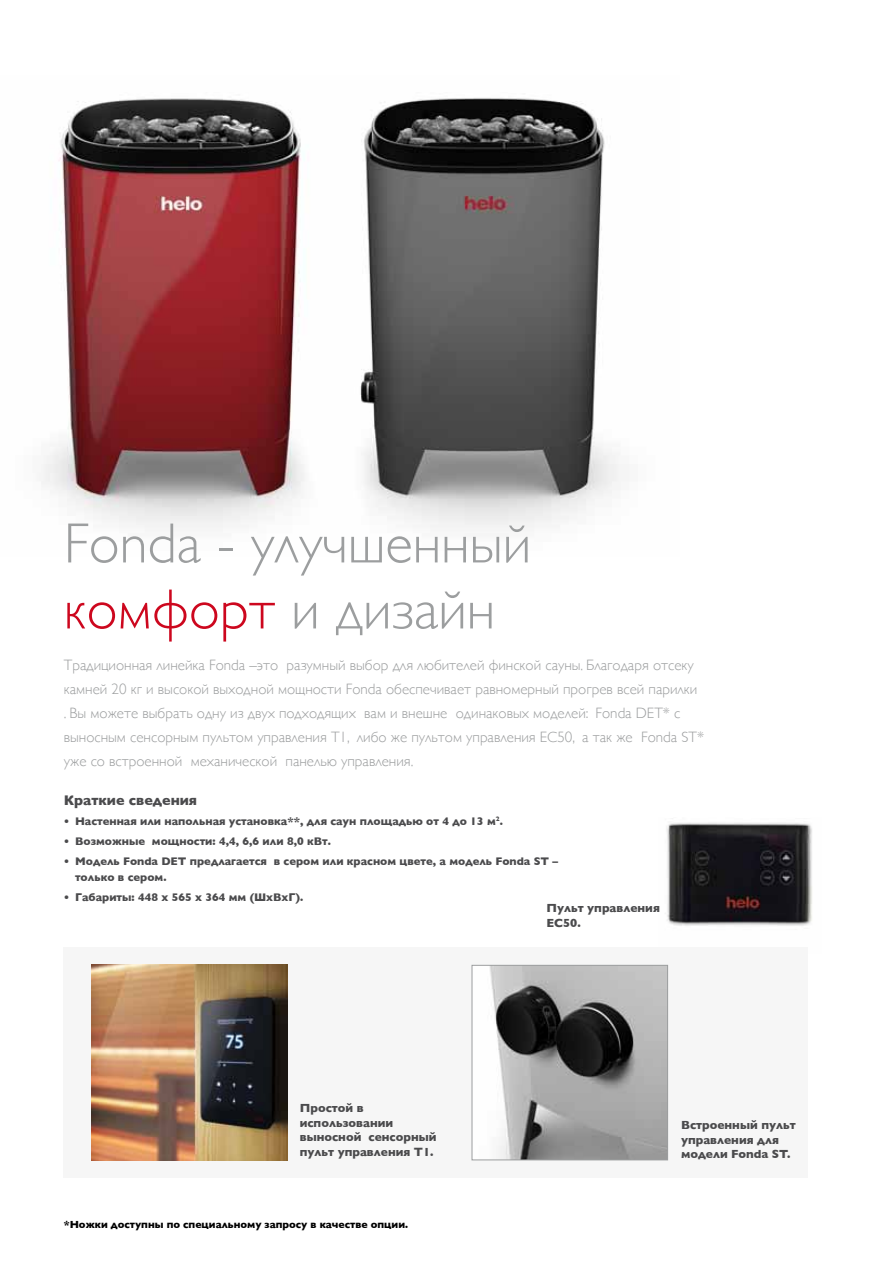
<style>
.page{position:relative;width:893px;height:1263px;background:#fff}
.page>*{position:absolute;margin:0;border:0;box-sizing:border-box;transform-origin:0 0}
.t1{font:300 57px/66px "Gill Sans";color:#9c9e9f}
.t2{font:300 15px/24px "Gill Sans";color:#9c9e9f}
.t3{font:700 14.25px "Gill Sans";color:#4b4b4d}
.t4{font:700 12px/14.4px "Gill Sans";color:#4b4b4d}
.t5{font:700 11.25px/15.8px "Gill Sans";color:#4b4b4d}
.t6{font:700 10.5px "Gill Sans";color:#000}
.s1{color:#cd071e}
</style>
<div class="page">
<img style="left:666px;top:822px;width:146px;height:104px">
<div style="left:64px;top:947px;width:744px;height:231px;background:#f6f6f6"></div>
<img style="left:92px;top:965px;width:195px;height:195px">
<img style="left:490px;top:967px;width:176px;height:191px">
<div style="left:472px;top:965px;width:196px;height:195px;border:1px solid #9c9e9f"></div>
<img style="left:41px;top:98px;width:578px;height:430px">
<h1 class="t1" style="left:64px;top:510px;width:469px">Fonda - улучшенный <span class="s1">комфорт</span> и дизайн</h1>
<p class="t2" style="left:64px;top:653px;width:642px">Традиционная линейка Fonda –это разумный выбор для любителей финской сауны. Благодаря отсеку камней 20 кг и высокой выходной мощности Fonda обеспечивает равномерный прогрев всей парилки<br>. Вы можете выбрать одну из двух подходящих вам и внешне одинаковых моделей: Fonda DET* с выносным сенсорным пультом управления Т1, либо же пультом управления ЕС50, а так же Fonda ST* уже со встроенной механической панелью управления.</p>
<p class="t3" style="left:64px;top:792px;width:135px">Краткие сведения</p>
<p class="t5" style="left:64px;top:813px;width:441px">• Настенная или напольная установка**, для саун площадью от 4 до 13 м<sup>2</sup>.</p>
<p class="t5" style="left:64px;top:833px;width:269px">• Возможные мощности: 4,4, 6,6 или 8,0 кВт.</p>
<p class="t5" style="left:75px;top:853px;width:485px;text-indent:-11px">• Модель Fonda DET предлагается в сером или красном цвете, а модель Fonda ST – только в сером.</p>
<p class="t5" style="left:64px;top:889px;width:241px">• Габариты: 448 х 565 х 364 мм (ШхВхГ).</p>
<p class="t4" style="left:546px;top:901px;width:115px">Пульт управления<br>ЕС50.</p>
<p class="t4" style="left:300px;top:1101px;width:138px">Простой в использовании выносной сенсорный пульт управления Т1.</p>
<p class="t6" style="left:64px;top:1218px;width:346px">*Ножки доступны по специальному запросу в качестве опции.</p>
<p class="t4" style="left:681px;top:1118px;width:116px">Встроенный пульт управления для модели Fonda ST.</p>
</div>
